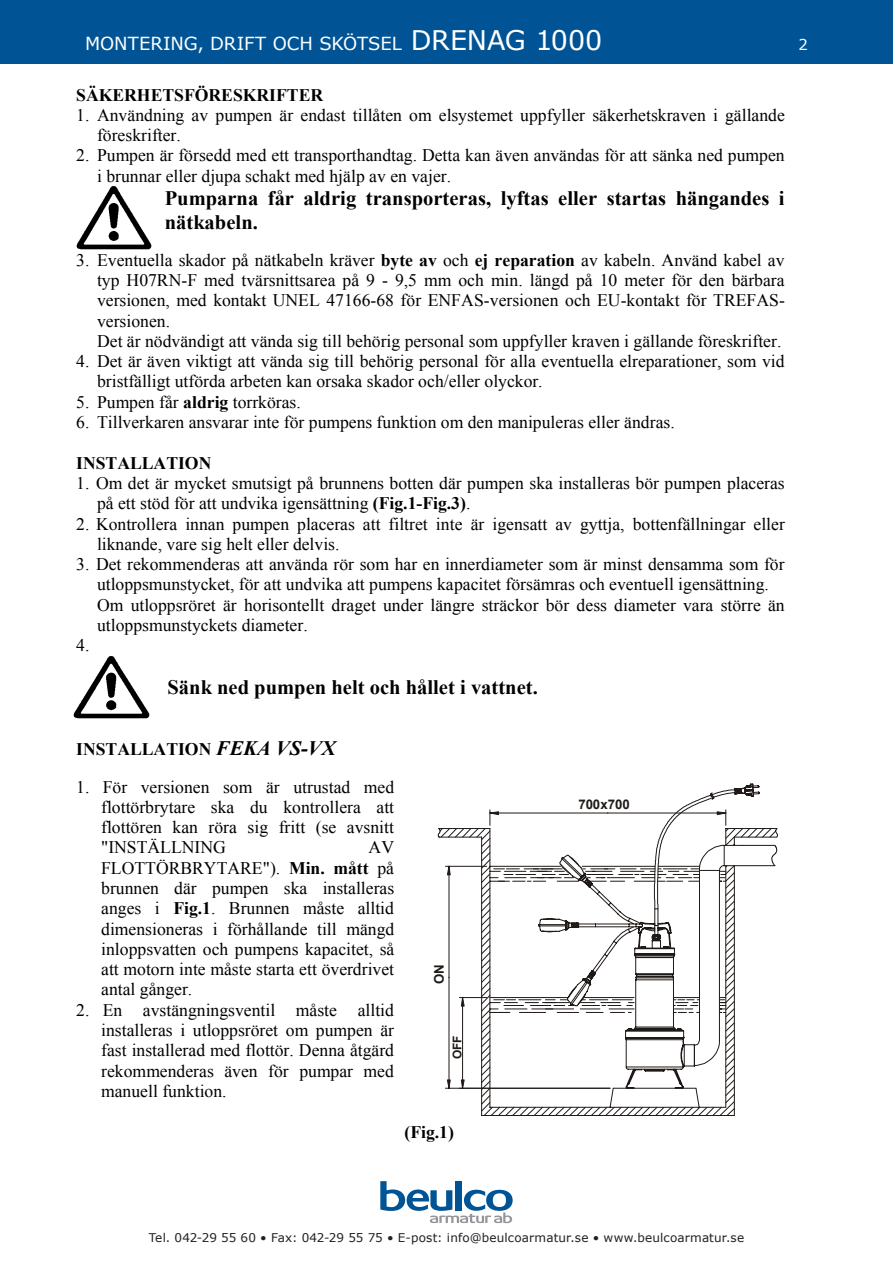
<style>
.page{position:relative;width:893px;height:1263px;background:#fff}
.page>*{position:absolute;margin:0;border:0;box-sizing:border-box;transform-origin:0 0}
.t1{font:700 20.55px/23.7px "Times New Roman";color:#000}
.t2{font:18px "Verdana";letter-spacing:-.005em;color:#fff}
.t3{font:17.7px/20.2px "Times New Roman";color:#000}
.t4{font:700 17.7px "Times New Roman";color:#000}
.t5{font:15px "Verdana";color:#fff}
.t6{font:700 13.35px "Arial";letter-spacing:-.005em;color:#1f1a17}
.t7{font:12px "Verdana";letter-spacing:.01em;color:#231f20}
.t8{font:700 12px "Arial";color:#1f1a17}
.s1{font-size:27px}
.s2{font-weight:700}
.s3{font-style:italic;font-size:20.55px}
</style>
<div class="page">
<div style="left:0;top:0;width:893px;height:64px;background:#005495"></div>
<svg style="left:380px;top:1181px;width:133px;height:42px"></svg>
<img style="left:76px;top:186px;width:76px;height:63px">
<img style="left:74px;top:656px;width:75px;height:63px">
<svg style="left:445px;top:1003px;width:36px;height:86px"></svg>
<svg style="left:481px;top:783px;width:295px;height:333px"></svg>
<svg style="left:439px;top:828px;width:287px;height:175px"></svg>
<p class="t2" style="left:85px;top:32px;width:519px">MONTERING, DRIFT OCH SKÖTSEL <span class="s1">DRENAG 1000</span></p>
<p class="t5" style="left:798px;top:35px;width:11px">2</p>
<p class="t4" style="left:76px;top:83px;width:248px">SÄKERHETSFÖRESKRIFTER</p>
<p class="t3" style="left:97px;top:105px;width:689px;text-indent:-21px">1. Användning av pumpen är endast tillåten om elsystemet uppfyller säkerhetskraven i gällande föreskrifter.</p>
<p class="t3" style="left:97px;top:145px;width:689px;text-indent:-21px">2. Pumpen är försedd med ett transporthandtag. Detta kan även användas för att sänka ned pumpen i brunnar eller djupa schakt med hjälp av en vajer.</p>
<p class="t1" style="left:165px;top:186px;width:621px">Pumparna får aldrig transporteras, lyftas eller startas hängandes i nätkabeln.</p>
<p class="t3" style="left:97px;top:249px;width:689px;text-indent:-21px">3. Eventuella skador på nätkabeln kräver <span class="s2">byte av</span> och <span class="s2">ej reparation</span> av kabeln. Använd kabel av typ H07RN-F med tvärsnittsarea på 9 - 9,5 mm och min. längd på 10 meter för den bärbara versionen, med kontakt UNEL 47166-68 för ENFAS-versionen och EU-kontakt för TREFAS&shy;versionen.<br>Det är nödvändigt att vända sig till behörig personal som uppfyller kraven i gällande föreskrifter.</p>
<p class="t3" style="left:97px;top:351px;width:689px;text-indent:-21px">4. Det är även viktigt att vända sig till behörig personal för alla eventuella elreparationer, som vid bristfälligt utförda arbeten kan orsaka skador och/eller olyckor.</p>
<p class="t3" style="left:76px;top:391px;width:226px">5. Pumpen får <span class="s2">aldrig</span> torrköras.</p>
<p class="t3" style="left:76px;top:412px;width:600px">6. Tillverkaren ansvarar inte för pumpens funktion om den manipuleras eller ändras.</p>
<p class="t4" style="left:76px;top:451px;width:137px">INSTALLATION</p>
<p class="t3" style="left:97px;top:473px;width:689px;text-indent:-21px">1. Om det är mycket smutsigt på brunnens botten där pumpen ska installeras bör pumpen placeras på ett stöd för att undvika igensättning <span class="s2">(Fig.1-Fig.3)</span>.</p>
<p class="t3" style="left:97px;top:513px;width:689px;text-indent:-21px">2. Kontrollera innan pumpen placeras att filtret inte är igensatt av gyttja, bottenfällningar eller liknande, vare sig helt eller delvis.</p>
<p class="t3" style="left:76px;top:554px;width:710px">3. Det rekommenderas att använda rör som har en innerdiameter som är minst densamma som för</p>
<p class="t3" style="left:97px;top:574px;width:673px">utloppsmunstycket, för att undvika att pumpens kapacitet försämras och eventuell igensättning.</p>
<p class="t3" style="left:97px;top:594px;width:689px">Om utloppsröret är horisontellt draget under längre sträckor bör dess diameter vara större än</p>
<p class="t3" style="left:97px;top:614px;width:212px">utloppsmunstyckets diameter.</p>
<p class="t3" style="left:76px;top:635px;width:15px">4.</p>
<p class="t1" style="left:168px;top:675px;width:372px">Sänk ned pumpen helt och hållet i vattnet.</p>
<p class="t4" style="left:76px;top:737px;width:261px">INSTALLATION <span class="s3">FEKA VS-VX</span></p>
<p class="t3" style="left:101px;top:776px;width:294px;text-align:justify;text-indent:-25px">1. För versionen som är utrustad med flottörbrytare ska du kontrollera att flottören kan röra sig fritt (se avsnitt "INSTÄLLNING</p>
<p class="t3" style="left:101px;top:837px;width:295px;text-align:justify;text-indent:267px">AV FLOTTÖRBRYTARE"). <span class="s2">Min. mått</span> på brunnen där pumpen ska installeras anges i <span class="s2">Fig.1</span>. Brunnen måste alltid dimensioneras i förhållande till mängd inloppsvatten och pumpens kapacitet, så att motorn inte måste starta ett överdrivet antal gånger.</p>
<p class="t3" style="left:101px;top:999px;width:294px;text-align:justify;text-indent:-25px">2. En avstängningsventil måste alltid installeras i utloppsröret om pumpen är fast installerad med flottör. Denna åtgärd rekommenderas även för pumpar med manuell funktion.</p>
<p class="t6" style="left:430px;top:984px;width:21px;rotate:-90deg">ON</p>
<p class="t8" style="left:449px;top:1059px;width:25px;rotate:-90deg">OFF</p>
<p class="t4" style="left:404px;top:1119px;width:51px">(Fig.1)</p>
<p class="t6" style="left:578px;top:795px;width:53px">700x700</p>
<p class="t7" style="left:149px;top:1230px;width:597px">Tel. 042-29 55 60 • Fax: 042-29 55 75 • E-post: info@beulcoarmatur.se • www.beulcoarmatur.se</p>
</div>
